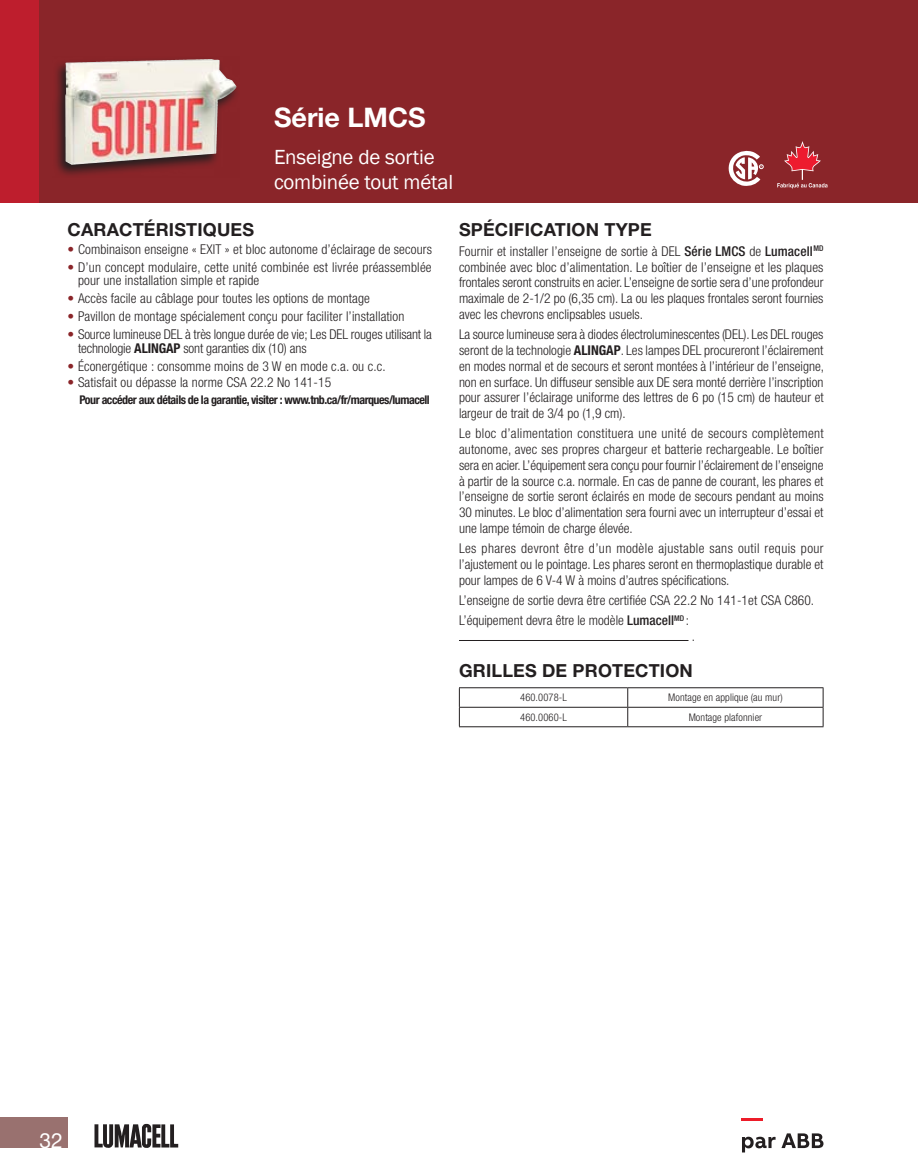
<style>
.page{position:relative;width:918px;height:1175px;background:#fff}
.page>*{position:absolute;margin:0;border:0;box-sizing:border-box;transform-origin:0 0}
.t1{font:700 27px "Helvetica Neue LT Std";color:#fff}
.t2{font:21px/25.5px "Franklin Gothic";letter-spacing:-.01em;color:#fff}
.t3{font:21px "Helvetica Neue LT Std";color:#fff}
.t4{font:700 18px "Helvetica Neue LT Std";letter-spacing:.01em;color:#231f20}
.t5{font:300 condensed 13.5px/15.8px "Helvetica Neue LT Std";letter-spacing:.005em;color:#231f20;text-align:justify}
.t6{font:700 condensed 12px "Helvetica Neue LT Std";letter-spacing:-.04em;color:#231f20}
.t7{font:300 condensed 10.5px "Helvetica Neue LT Std";letter-spacing:.01em;color:#231f20}
.s1{font-weight:100;color:#8a2529}
.s2{font-weight:700}
.s3{font-weight:500}
</style>
<div class="page">
<div style="left:0;top:0;width:918px;height:202px;background:#8a2529"></div>
<div style="left:0;top:0;width:39px;height:203px;background:#be1e2d"></div>
<div style="left:0;top:1117px;width:68px;height:31px;background:#99716f"></div>
<hr style="left:741px;top:1117px;width:22px;height:3px;background:#ed1c29">
<svg style="left:742px;top:1133px;width:81px;height:19px"></svg>
<svg style="left:94px;top:1123px;width:84px;height:25px"></svg>
<svg style="left:55px;top:59px;width:182px;height:116px"></svg>
<img style="left:65px;top:59px;width:146px;height:106px">
<hr style="left:459px;top:640px;width:229px;height:1px;background:#231f20">
<hr style="left:459px;top:687px;width:169px;height:1px;background:#231f20">
<hr style="left:628px;top:687px;width:196px;height:1px;background:#231f20">
<hr style="left:459px;top:707px;width:169px;height:1px;background:#231f20">
<svg style="left:459px;top:688px;width:1px;height:38px"></svg>
<hr style="left:628px;top:707px;width:196px;height:1px;background:#231f20">
<svg style="left:627px;top:688px;width:1px;height:38px"></svg>
<svg style="left:823px;top:688px;width:1px;height:38px"></svg>
<hr style="left:459px;top:726px;width:169px;height:1px;background:#231f20">
<hr style="left:628px;top:726px;width:196px;height:1px;background:#231f20">
<svg style="left:728px;top:150px;width:35px;height:36px"></svg>
<svg style="left:777px;top:141px;width:51px;height:47px"></svg>
<h1 class="t1" style="left:274px;top:101px;width:153px">Série LMCS</h1>
<h2 class="t2" style="left:274px;top:144px;width:181px">Enseigne de sortie combinée tout métal</h2>
<h3 class="t4" style="left:68px;top:218px;width:188px">CARACTÉRISTIQUES</h3>
<p class="t5" style="left:68px;top:241px;width:366px"><span class="s1">•</span> Combinaison enseigne « EXIT » et bloc autonome d’éclairage de secours</p>
<p class="t5" style="left:78px;top:260px;width:355px;line-height:13.5px;text-indent:-11px"><span class="s1">•</span> D’un concept modulaire, cette unité combinée est livrée préassemblée pour une installation simple et rapide</p>
<p class="t5" style="left:68px;top:290px;width:304px"><span class="s1">•</span> Accès facile au câblage pour toutes les options de montage</p>
<p class="t5" style="left:68px;top:308px;width:338px"><span class="s1">•</span> Pavillon de montage spécialement conçu pour faciliter l’installation</p>
<p class="t5" style="left:78px;top:327px;width:356px;line-height:13.5px;text-indent:-11px"><span class="s1">•</span> Source lumineuse DEL à très longue durée de vie; Les DEL rouges utilisant la technologie <span class="s2">ALINGAP</span> sont garanties dix (10) ans</p>
<p class="t5" style="left:68px;top:358px;width:317px"><span class="s1">•</span> Éconergétique : consomme moins de 3 W en mode c.a. ou c.c.</p>
<p class="t5" style="left:68px;top:374px;width:265px"><span class="s1">•</span> Satisfait ou dépasse la norme CSA 22. 2 No 141-15</p>
<p class="t6" style="left:80px;top:392px;width:352px">Pour accéder aux détails de la garantie, visiter : www.tnb.ca/fr/marques/lumacell</p>
<h3 class="t4" style="left:459px;top:218px;width:194px">SPÉCIFICATION TYPE</h3>
<p class="t5" style="left:459px;top:243px;width:366px">Fournir et installer l’enseigne de sortie à DEL <span class="s3">Série LMCS</span> de <span class="s3">Lumacell</span><sup>MD </sup>combinée avec bloc d’alimentation. Le boîtier de l’enseigne et les plaques frontales seront construits en acier. L’enseigne de sortie sera d’une profondeur maximale de 2-1/2 po (6,35 cm). La ou les plaques frontales seront fournies avec les chevrons enclipsables usuels.</p>
<p class="t5" style="left:459px;top:326px;width:367px">La source lumineuse sera à diodes électroluminescentes (DEL). Les DEL rouges seront de la technologie <span class="s2">ALINGAP</span>. Les lampes DEL procureront l’éclairement en modes normal et de secours et seront montées à l’intérieur de l’enseigne, non en surface. Un diffuseur sensible aux DE sera monté derrière l’inscription pour assurer l’éclairage uniforme des lettres de 6 po (15 cm) de hauteur et largeur de trait de 3/4 po (1,9 cm).</p>
<p class="t5" style="left:459px;top:425px;width:366px">Le bloc d’alimentation constituera une unité de secours complètement autonome, avec ses propres chargeur et batterie rechargeable. Le boîtier sera en acier. L’équipement sera conçu pour fournir l’éclairement de l’enseigne à partir de la source c. a. normale. En cas de panne de courant, les phares et l’enseigne de sortie seront éclairés en mode de secours pendant au moins 30 minutes. Le bloc d’alimentation sera fourni avec un interrupteur d’essai et une lampe témoin de charge élevée.</p>
<p class="t5" style="left:459px;top:540px;width:366px">Les phares devront être d’un modèle ajustable sans outil requis pour l’ajustement ou le pointage. Les phares seront en thermoplastique durable et pour lampes de 6 V-4 W à moins d’autres spécifications.</p>
<p class="t5" style="left:459px;top:590px;width:354px;line-height:20.2px">L’enseigne de sortie devra être certifiée CSA 22. 2 No 141-1et CSA C860.<br>L’équipement devra être le modèle <span class="s3">Lumacell</span><sup>MD</sup> :</p>
<p class="t5" style="left:692px;top:628px;width:2px">.</p>
<h3 class="t4" style="left:459px;top:659px;width:235px">GRILLES DE PROTECTION</h3>
<p class="t7" style="left:520px;top:691px;width:48px">460. 0078-L</p>
<p class="t7" style="left:668px;top:691px;width:116px">Montage en applique (au mur)</p>
<p class="t7" style="left:520px;top:711px;width:48px">460. 0060-L</p>
<p class="t7" style="left:689px;top:711px;width:75px">Montage plafonnier</p>
<h2 class="t3" style="left:39px;top:1128px;width:25px">32</h2>
</div>
